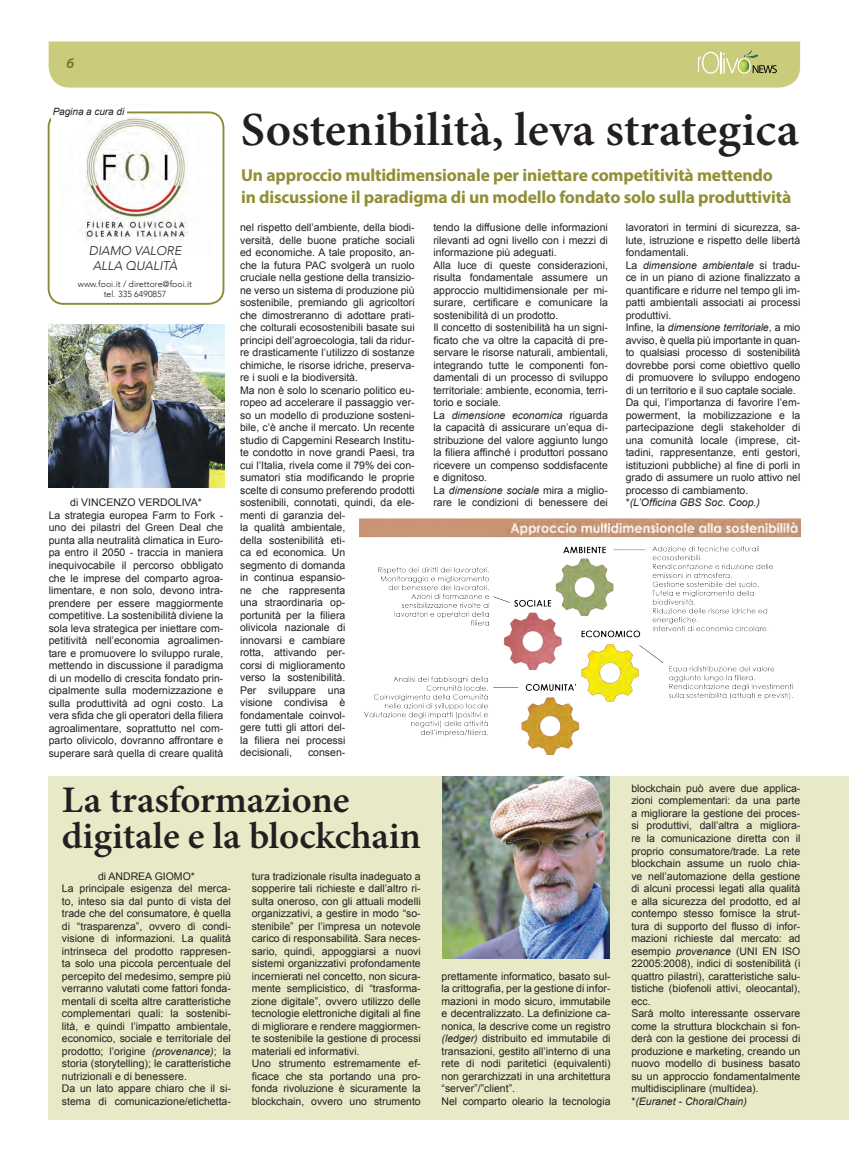
<style>
.page{position:relative;width:849px;height:1168px;background:#fff}
.page>*{position:absolute;margin:0;border:0;box-sizing:border-box;transform-origin:0 0}
.t1{font:600 47.5px "Minion Pro";color:#231f20}
.t2{font:600 37.5px/36.2px "Minion Pro";letter-spacing:-.005em;color:#231f20}
.t3{font:700 17.5px/22.5px "Myriad Pro";letter-spacing:-.01em;color:#918f35}
.t4{font:italic 600 15px "Myriad Pro";color:#737331}
.t5{font:italic 300 12.5px/15px "Avenir";color:#231f20;text-align:center}
.t6{font:10.5px/12.5px "Arial";color:#231f20}
.t7{font:italic 10px "Arial";letter-spacing:-.005em;color:#231f20}
.t8{font:300 8.75px/10px "Avenir";letter-spacing:.005em;color:#231f20;text-align:center}
.s1{font-style:italic}
</style>
<div class="page">
<div style="left:49px;top:776px;width:799px;height:343px;background:#e7e9c7"></div>
<div style="left:49px;top:41px;width:751px;height:47px;background:#cacc7b"></div>
<img style="left:359px;top:518px;width:441px;height:236px">
<img style="left:442px;top:776px;width:167px;height:182px">
<img style="left:49px;top:324px;width:175px;height:163px">
<img style="left:82px;top:116px;width:106px;height:125px">
<div style="left:48px;top:111px;width:176px;height:194px;border:2px solid #8a8a30;border-radius:15px"></div>
<div style="left:51px;top:107px;width:76px;height:13px;background:#fff"></div>
<h3 class="t4" style="left:66px;top:53px;width:9px">6</h3>
<p class="t7" style="left:53px;top:105px;width:73px">Pagina a cura di</p>
<p class="t5" style="left:89px;top:243px;width:94px">DIAMO VALORE<br>ALLA QUALITÀ</p>
<p class="t8" style="left:78px;top:279px;width:116px">www.fooi.it / direttore@fooi.it tel. 335 6490857</p>
<p class="t6" style="left:49px;top:496px;width:176px;text-align:center">di VINCENZO VERDOLIVA*<br>La strategia europea Farm to Fork - uno dei pilastri del Green Deal che punta alla neutralità climatica in Euro&shy;pa entro il 2050 - traccia in maniera inequivocabile il percorso obbligato che le imprese del comparto agroa&shy;limentare, e non solo, devono intra&shy;prendere per essere maggiormente competitive. La sostenibilità diviene la sola leva strategica per iniettare com&shy;petitività nell’economia agroalimen&shy;tare e promuovere lo sviluppo rurale, mettendo in discussione il paradigma di un modello di crescita fondato prin&shy;cipalmente sulla modernizzazione e sulla produttività ad ogni costo. La vera sfida che gli operatori della filiera agroalimentare, soprattutto nel com&shy;parto olivicolo, dovranno affrontare e superare sarà quella di creare qualità</p>
<h1 class="t1" style="left:241px;top:97px;width:559px">Sostenibilità, leva strategica</h1>
<h3 class="t3" style="left:241px;top:163px;width:551px">Un approccio multidimensionale per iniettare competitività mettendo in discussione il paradigma di un modello fondato solo sulla produttività</h3>
<p class="t6" style="left:240px;top:221px;width:176px">nel rispetto dell’ambiente, della biodi&shy;versità, delle buone pratiche sociali ed economiche. A tale proposito, an&shy;che la futura PAC svolgerà un ruolo cruciale nella gestione della transizio&shy;ne verso un sistema di produzione più sostenibile, premiando gli agricoltori che dimostreranno di adottare prati&shy;che colturali ecosostenibili basate sui principi dell’agroecologia, tali da ridur&shy;re drasticamente l’utilizzo di sostanze chimiche, le risorse idriche, preserva&shy;re i suoli e la biodiversità.<br>Ma non è solo lo scenario politico eu&shy;ropeo ad accelerare il passaggio ver&shy;so un modello di produzione sosteni&shy;bile, c’è anche il mercato. Un recente studio di Capgemini Research Institu&shy;te condotto in nove grandi Paesi, tra cui l’Italia, rivela come il 79% dei con&shy;sumatori stia modificando le proprie scelte di consumo preferendo prodotti sostenibili, connotati, quindi, da ele&shy;menti di garanzia del-<br>la qualità ambientale,<br>della sostenibilità eti-<br>ca ed economica. Un<br>segmento di domanda<br>in continua espansio-<br>ne che rappresenta<br>una straordinaria op-<br>portunità per la filiera<br>olivicola nazionale di<br>innovarsi e cambiare<br>rotta, attivando per-<br>corsi di miglioramento<br>verso la sostenibilità.<br>Per sviluppare una<br>visione condivisa è<br>fondamentale coinvol-<br>gere tutti gli attori del-<br>la filiera nei processi<br>decisionali,</p>
<p class="t6" style="left:308px;top:746px;width:39px">consen-</p>
<p class="t6" style="left:433px;top:221px;width:176px">tendo la diffusione delle informazioni rilevanti ad ogni livello con i mezzi di informazione più adeguati.<br>Alla luce di queste considerazioni, risulta fondamentale assumere un approccio multidimensionale per mi&shy;surare, certificare e comunicare la sostenibilità di un prodotto.<br>Il concetto di sostenibilità ha un signi&shy;ficato che va oltre la capacità di pre&shy;servare le risorse naturali, ambientali, integrando tutte le componenti fon&shy;damentali di un processo di sviluppo territoriale: ambiente, economia, terri&shy;torio e sociale.<br>La <span class="s1">dimensione economica</span> riguarda la capacità di assicurare un’equa di&shy;stribuzione del valore aggiunto lungo la filiera affinché i produttori possano ricevere un compenso soddisfacente e dignitoso.<br>La <span class="s1">dimensione sociale</span> mira a miglio&shy;rare le condizioni di benessere dei</p>
<p class="t6" style="left:625px;top:221px;width:176px">lavoratori in termini di sicurezza, sa&shy;lute, istruzione e rispetto delle libertà fondamentali.<br>La <span class="s1">dimensione ambientale</span> si tradu&shy;ce in un piano di azione finalizzato a quantificare e ridurre nel tempo gli im&shy;patti ambientali associati ai processi produttivi.<br>Infine, la <span class="s1">dimensione territoriale</span>, a mio avviso, è quella più importante in quan&shy;to qualsiasi processo di sostenibilità dovrebbe porsi come obiettivo quello di promuovere lo sviluppo endogeno di un territorio e il suo captale sociale.<br>Da qui, l’importanza di favorire l’em&shy;powerment, la mobilizzazione e la partecipazione degli stakeholder di una comunità locale (imprese, cit&shy;tadini, rappresentanze, enti gestori, istituzioni pubbliche) al fine di porli in grado di assumere un ruolo attivo nel processo di cambiamento. *<span class="s1">(L’Officina GBS Soc. Coop.)</span></p>
<h2 class="t2" style="left:62px;top:781px;width:360px">La trasformazione digitale e la blockchain</h2>
<p class="t6" style="left:62px;top:869px;width:170px;text-indent:36px">di ANDREA GIOMO*<br>La principale esigenza del merca&shy;to, inteso sia dal punto di vista del trade che del consumatore, è quella di “trasparenza”, ovvero di condi&shy;visione di informazioni. La qualità intrinseca del prodotto rappresen&shy;ta solo una piccola percentuale del percepito del medesimo, sempre più verranno valutati come fattori fonda&shy;mentali di scelta altre caratteristiche complementari quali: la sostenibi&shy;lità, e quindi l’impatto ambientale, economico, sociale e territoriale del prodotto; l’origine <span class="s1">(provenance)</span>; la storia (storytelling); le caratteristiche nutrizionali e di benessere.<br>Da un lato appare chiaro che il si&shy;stema di comunicazione/etichetta-</p>
<p class="t6" style="left:252px;top:869px;width:170px">tura tradizionale risulta inadeguato a sopperire tali richieste e dall’altro ri&shy;sulta oneroso, con gli attuali modelli organizzativi, a gestire in modo “so&shy;stenibile” per l’impresa un notevole carico di responsabilità. Sara neces&shy;sario, quindi, appoggiarsi a nuovi sistemi organizzativi profondamente incernierati nel concetto, non sicura&shy;mente semplicistico, di “trasforma&shy;zione digitale”, ovvero utilizzo delle tecnologie elettroniche digitali al fine di migliorare e rendere maggiormen&shy;te sostenibile la gestione di processi materiali ed informativi.<br>Uno strumento estremamente ef&shy;ficace che sta portando una pro&shy;fonda rivoluzione è sicuramente la blockchain, ovvero uno strumento</p>
<p class="t6" style="left:441px;top:969px;width:170px">prettamente informatico, basato sul&shy;la crittografia, per la gestione di infor&shy;mazioni in modo sicuro, immutabile e decentralizzato. La definizione ca&shy;nonica, la descrive come un registro <span class="s1">(ledger)</span> distribuito ed immutabile di transazioni, gestito all’interno di una rete di nodi paritetici (equivalenti) non gerarchizzati in una architettura “server”/”client”.<br>Nel comparto oleario la tecnologia</p>
<p class="t6" style="left:631px;top:782px;width:170px">blockchain può avere due applica&shy;zioni complementari: da una parte a migliorare la gestione dei proces&shy;si produttivi, dall’altra a migliora&shy;re la comunicazione diretta con il proprio consumatore/trade. La rete blockchain assume un ruolo chia&shy;ve nell’automazione della gestione di alcuni processi legati alla qualità e alla sicurezza del prodotto, ed al contempo stesso fornisce la strut&shy;tura di supporto del flusso di infor&shy;mazioni richieste dal mercato: ad esempio <span class="s1">provenance</span> (UNI EN ISO 22005:2008), indici di sostenibilità (i quattro pilastri), caratteristiche salu&shy;tistiche (biofenoli attivi, oleocantal), ecc.<br>Sarà molto interessante osservare come la struttura blockchain si fon&shy;derà con la gestione dei processi di produzione e marketing, creando un nuovo modello di business basato su un approccio fondamentalmente multidisciplinare (multidea). *<span class="s1">(Euranet - ChoralChain)</span></p>
</div>
